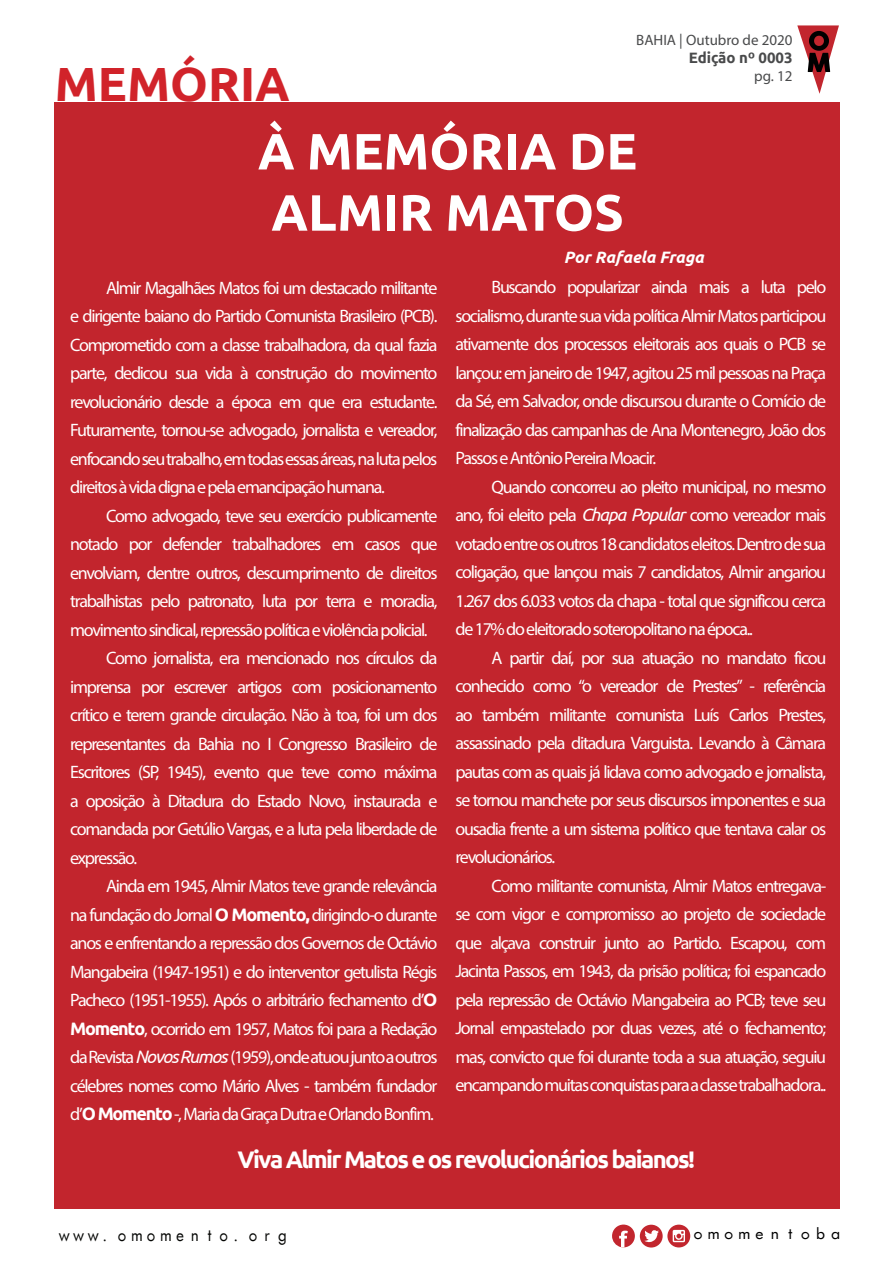
<style>
.page{position:relative;width:893px;height:1263px;background:#fff}
.page>*{position:absolute;margin:0;border:0;box-sizing:border-box;transform-origin:0 0}
.t1{font:700 51px "Ubuntu";color:#fff}
.t2{font:700 48px "Ubuntu";color:#d1232a}
.t3{font:700 24px "Ubuntu";letter-spacing:-.07em;color:#fff}
.t4{font:18px/28.5px "Myriad Pro";letter-spacing:-.07em;color:#fff;text-align:justify}
.t5{font:16.5px "Futurist Fixed Width";color:#040503;scale:.88 1}
.t6{font:italic 700 16.5px "Ubuntu";color:#fff}
.t7{font:15.15px "Futurist Fixed Width";color:#000}
.t8{font:15px/18px "Myriad Pro";color:#494a4b;text-align:right}
.s1{font-family:"Ubuntu";font-weight:700}
.s2{font-family:"Ubuntu";font-style:italic}
</style>
<div class="page">
<svg style="left:612px;top:1224px;width:23px;height:23px"></svg>
<div style="left:640px;top:1225px;width:23px;height:22px;background:#c2262e;border-radius:50%"></div>
<svg style="left:644px;top:1230px;width:15px;height:12px"></svg>
<svg style="left:667px;top:1224px;width:23px;height:23px"></svg>
<svg style="left:673px;top:1230px;width:12px;height:12px"></svg>
<svg style="left:797px;top:25px;width:42px;height:69px"></svg>
<div style="left:54px;top:102px;width:785px;height:1107px;background:#c2252d"></div>
<p class="t2" style="left:55px;top:55px;width:236px">MEMÓRIA</p>
<p class="t8" style="left:636px;top:31px;width:158px">BAHIA | Outubro de 2020<br><span class="s1">Edição nº 0003</span></p>
<p class="t8" style="left:754px;top:67px;width:40px">pg. 12</p>
<p class="t1" style="left:258px;top:120px;width:381px">À MEMÓRIA DE</p>
<p class="t1" style="left:271px;top:182px;width:354px">ALMIR MATOS</p>
<p class="t4" style="left:70px;top:273px;width:369px;text-indent:36px">Almir Magalhães Matos foi um destacado militante e dirigente baiano do Partido Comunista Brasileiro (PCB).<br>Comprometido com a classe trabalhadora, da qual fazia parte, dedicou sua vida à construção do movimento revolucionário desde a época em que era estudante.<br>Futuramente, tornou-se advogado, jornalista e vereador, enfocando seu trabalho, em todas essas áreas, na luta pelos direitos à vida digna e pela emancipação humana.</p>
<p class="t4" style="left:70px;top:501px;width:369px;text-indent:36px">Como advogado, teve seu exercício publicamente notado por defender trabalhadores em casos que envolviam, dentre outros, descumprimento de direitos trabalhistas pelo patronato, luta por terra e moradia, movimento sindical, repressão política e violência policial.</p>
<p class="t4" style="left:70px;top:643px;width:369px;text-indent:36px">Como jornalista, era mencionado nos círculos da imprensa por escrever artigos com posicionamento crítico e terem grande circulação. Não à toa, foi um dos representantes da Bahia no I Congresso Brasileiro de Escritores (SP, 1945), evento que teve como máxima a oposição à Ditadura do Estado Novo, instaurada e comandada por Getúlio Vargas, e a luta pela liberdade de expressão.</p>
<p class="t4" style="left:70px;top:871px;width:369px;text-indent:36px">Ainda em 1945, Almir Matos teve grande relevância na fundação do Jornal <span class="s1">O Momento,</span> dirigindo-o durante anos e enfrentando a repressão dos Governos de Octávio Mangabeira (1947-1951) e do interventor getulista Régis Pacheco (1951-1955). Após o arbitrário fechamento d’<span class="s1">O Momento</span>, ocorrido em 1957, Matos foi para a Redação da Revista <span class="s2">Novos Rumos</span> (1959), onde atuou junto a outros célebres nomes como Mário Alves - também fundador d’<span class="s1">O Momento</span> -, Maria da Graça Dutra e Orlando Bonfim.</p>
<p class="t6" style="left:564px;top:247px;width:142px">Por Rafaela Fraga</p>
<p class="t4" style="left:455px;top:273px;width:372px;text-indent:36px">Buscando popularizar ainda mais a luta pelo socialismo, durante sua vida política Almir Matos participou ativamente dos processos eleitorais aos quais o PCB se lançou: em janeiro de 1947, agitou 25 mil pessoas na Praça da Sé, em Salvador, onde discursou durante o Comício de finalização das campanhas de Ana Montenegro, João dos Passos e Antônio Pereira Moacir.</p>
<p class="t4" style="left:455px;top:472px;width:372px;text-indent:36px">Quando concorreu ao pleito municipal, no mesmo ano, foi eleito pela <span class="s2">Chapa Popular</span> como vereador mais votado entre os outros 18 candidatos eleitos. Dentro de sua coligação, que lançou mais 7 candidatos, Almir angariou 1.267 dos 6.033 votos da chapa - total que significou cerca de 17% do eleitorado soteropolitano na época..</p>
<p class="t4" style="left:455px;top:643px;width:372px;text-indent:36px">A partir daí, por sua atuação no mandato ficou conhecido como “o vereador de Prestes” - referência ao também militante comunista Luís Carlos Prestes, assassinado pela ditadura Varguista. Levando à Câmara pautas com as quais já lidava como advogado e jornalista, se tornou manchete por seus discursos imponentes e sua ousadia frente a um sistema político que tentava calar os revolucionários.</p>
<p class="t4" style="left:455px;top:871px;width:372px;text-indent:36px">Como militante comunista, Almir Matos entregava&shy;se com vigor e compromisso ao projeto de sociedade que alçava construir junto ao Partido. Escapou, com Jacinta Passos, em 1943, da prisão política; foi espancado pela repressão de Octávio Mangabeira ao PCB; teve seu Jornal empastelado por duas vezes, até o fechamento; mas, convicto que foi durante toda a sua atuação, seguiu encampando muitas conquistas para a classe trabalhadora..</p>
<p class="t3" style="left:238px;top:1145px;width:459px">Viva Almir Matos e os revolucionários baianos!</p>
<p class="t5" style="left:57px;top:1224px;width:266px">www.omomento.org</p>
<p class="t7" style="left:691px;top:1224px;width:154px">omomentoba</p>
</div>
